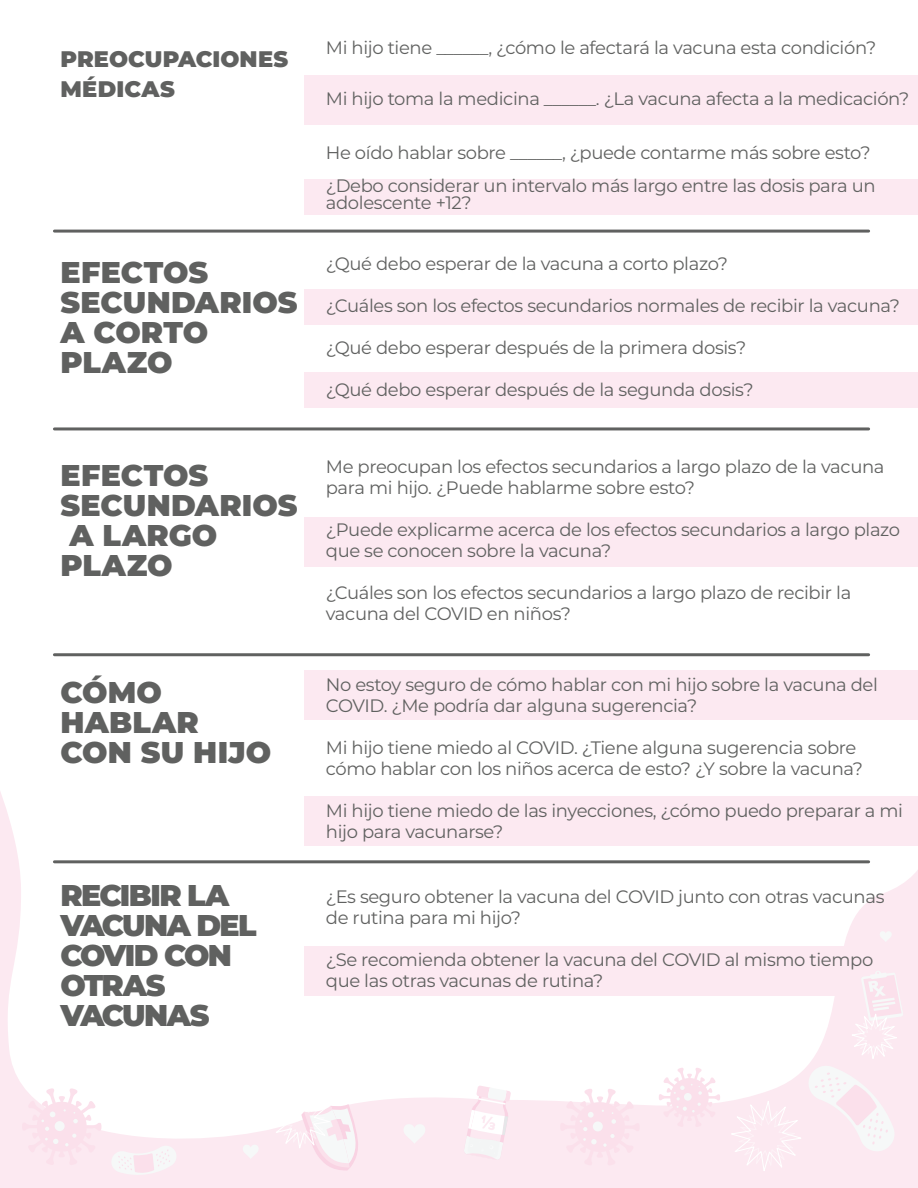
<style>
.page{position:relative;width:918px;height:1188px;background:#fff}
.page>*{position:absolute;margin:0;border:0;box-sizing:border-box;transform-origin:0 0}
.t1{font:900 30px/30px "Montserrat";letter-spacing:-.005em;color:#606160}
.t2{font:900 30px/30px "Montserrat";letter-spacing:-.055em;color:#606160}
.t3{font:900 22.5px/30px "Montserrat";letter-spacing:.005em;color:#606160}
.t4{font:18px/21px "Montserrat";letter-spacing:-.02em;color:#606160}
</style>
<div class="page">
<div style="left:305px;top:179px;width:613px;height:36px;background:#fce9f1"></div>
<div style="left:305px;top:372px;width:613px;height:35px;background:#fce9f1"></div>
<div style="left:305px;top:289px;width:613px;height:36px;background:#fce9f1"></div>
<div style="left:305px;top:75px;width:613px;height:50px;background:#fce9f1"></div>
<div style="left:305px;top:517px;width:613px;height:50px;background:#fce9f1"></div>
<div style="left:305px;top:670px;width:613px;height:50px;background:#fce9f1"></div>
<svg style="left:0;top:792px;width:918px;height:396px"></svg>
<svg style="left:560px;top:1088px;width:80px;height:78px"></svg>
<svg style="left:659px;top:1067px;width:61px;height:60px"></svg>
<svg style="left:464px;top:1085px;width:47px;height:75px"></svg>
<svg style="left:22px;top:1088px;width:79px;height:77px"></svg>
<svg style="left:242px;top:1144px;width:17px;height:15px"></svg>
<svg style="left:403px;top:1124px;width:23px;height:20px"></svg>
<svg style="left:879px;top:931px;width:13px;height:11px"></svg>
<svg style="left:110px;top:1144px;width:68px;height:37px"></svg>
<svg style="left:268px;top:1087px;width:92px;height:84px"></svg>
<svg style="left:727px;top:971px;width:176px;height:205px"></svg>
<hr style="left:54px;top:860px;width:815px;height:3px;background:#606160">
<hr style="left:54px;top:653px;width:815px;height:3px;background:#606160">
<hr style="left:54px;top:427px;width:815px;height:3px;background:#606160">
<hr style="left:54px;top:230px;width:815px;height:3px;background:#606160">
<p class="t3" style="left:60px;top:42px;width:229px">PREOCUPACIONES<br>MÉDICAS</p>
<h1 class="t1" style="left:60px;top:255px;width:239px">EFECTOS<br>SECUNDARIOS<br>A CORTO<br>PLAZO</h1>
<h1 class="t1" style="left:60px;top:458px;width:149px">EFECTOS</h1>
<h1 class="t1" style="left:60px;top:488px;width:239px">SECUNDARIOS</h1>
<h1 class="t1" style="left:69px;top:518px;width:149px">A LARGO</h1>
<h1 class="t1" style="left:60px;top:548px;width:114px">PLAZO</h1>
<h1 class="t1" style="left:60px;top:675px;width:212px">CÓMO<br>HABLAR<br>CON SU HIJO</h1>
<h1 class="t2" style="left:60px;top:879px;width:198px">RECIBIR LA<br>VACUNA DEL<br>COVID CON<br>OTRAS<br>VACUNAS</h1>
<p class="t4" style="left:326px;top:37px;width:552px">Mi hijo tiene ______, ¿cómo le afectará la vacuna esta condición?</p>
<p class="t4" style="left:326px;top:88px;width:585px">Mi hijo toma la medicina ______. ¿La vacuna afecta a la medicación?</p>
<p class="t4" style="left:326px;top:136px;width:551px;line-height:33px">He oído hablar sobre ______, ¿puede contarme más sobre esto? ¿Debo considerar un intervalo más largo entre las dosis para un</p>
<p class="t4" style="left:326px;top:191px;width:147px">adolescente +12?</p>
<p class="t4" style="left:326px;top:253px;width:404px">¿Qué debo esperar de la vacuna a corto plazo?</p>
<p class="t4" style="left:326px;top:295px;width:576px">¿Cuáles son los efectos secundarios normales de recibir la vacuna?</p>
<p class="t4" style="left:326px;top:337px;width:422px">¿Qué debo esperar después de la primera dosis?</p>
<p class="t4" style="left:326px;top:379px;width:429px">¿Qué debo esperar después de la segunda dosis?</p>
<p class="t4" style="left:326px;top:456px;width:560px">Me preocupan los efectos secundarios a largo plazo de la vacuna para mi hijo. ¿Puede hablarme sobre esto?</p>
<p class="t4" style="left:326px;top:519px;width:576px">¿Puede explicarme acerca de los efectos secundarios a largo plazo que se conocen sobre la vacuna?</p>
<p class="t4" style="left:326px;top:582px;width:527px">¿Cuáles son los efectos secundarios a largo plazo de recibir la vacuna del COVID en niños?</p>
<p class="t4" style="left:326px;top:673px;width:554px">No estoy seguro de cómo hablar con mi hijo sobre la vacuna del<br>COVID. ¿Me podría dar alguna sugerencia?</p>
<p class="t4" style="left:326px;top:736px;width:539px">Mi hijo tiene miedo al COVID. ¿Tiene alguna sugerencia sobre cómo hablar con los niños acerca de esto? ¿Y sobre la vacuna?</p>
<p class="t4" style="left:326px;top:799px;width:579px">Mi hijo tiene miedo de las inyecciones, ¿cómo puedo preparar a mi hijo para vacunarse?</p>
<p class="t4" style="left:326px;top:885px;width:560px">¿Es seguro obtener la vacuna del COVID junto con otras vacunas de rutina para mi hijo?</p>
<p class="t4" style="left:326px;top:948px;width:549px">¿Se recomienda obtener la vacuna del COVID al mismo tiempo que las otras vacunas de rutina?</p>
</div>
